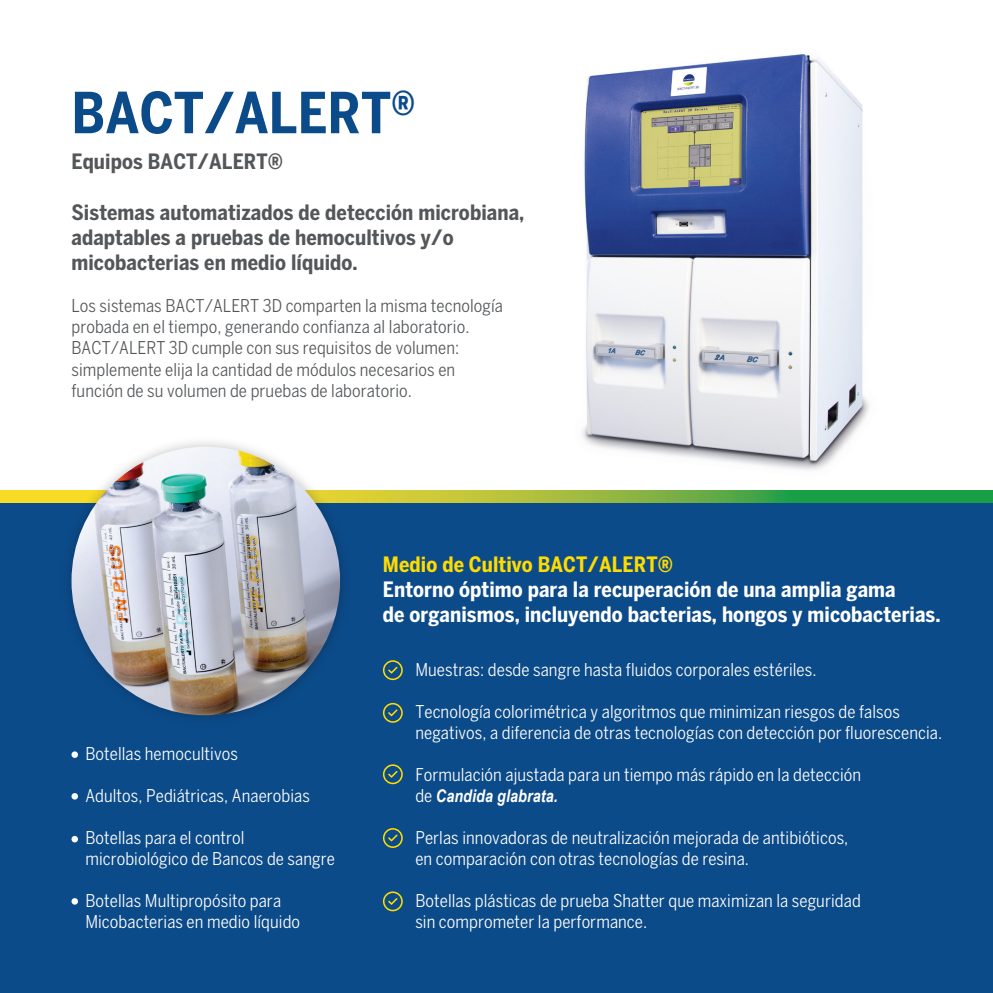
<style>
.page{position:relative;width:993px;height:993px;background:#fff}
.page>*{position:absolute;margin:0;border:0;box-sizing:border-box;transform-origin:0 0}
.t1{font:700 condensed 56px "Benton Sans";letter-spacing:.005em;color:#0c4b89}
.t2{font:700 condensed 21px/25.2px "Benton Sans";letter-spacing:.005em;color:#54575a}
.t3{font:700 condensed 21px/25.2px "Benton Sans";letter-spacing:.005em;color:#fff}
.t4{font:700 condensed 21px "Benton Sans";letter-spacing:.005em;color:#ffdb00}
.t5{font:condensed 17.5px/21px "Benton Sans";letter-spacing:.005em;color:#fff}
.t6{font:condensed 17.5px/21px "Benton Sans";letter-spacing:.005em;color:#54575a}
.t7{font:italic 700 17.5px "Arial Narrow";letter-spacing:.005em;color:#fff}
.s1{font-family:"Benton Sans";font-weight:400;font-style:normal;font-stretch:condensed}
</style>
<div class="page">
<div style="left:0;top:500px;width:992px;height:492px;background:#0c4b89"></div>
<img style="left:582px;top:54px;width:287px;height:416px">
<svg style="left:383px;top:660px;width:19px;height:20px"></svg>
<svg style="left:383px;top:702px;width:19px;height:20px"></svg>
<svg style="left:383px;top:764px;width:19px;height:20px"></svg>
<svg style="left:383px;top:828px;width:19px;height:19px"></svg>
<svg style="left:383px;top:891px;width:19px;height:20px"></svg>
<div style="left:71px;top:751px;width:7px;height:6px;background:#fff;border-radius:50%"></div>
<svg style="left:71px;top:792px;width:7px;height:7px"></svg>
<svg style="left:71px;top:835px;width:7px;height:7px"></svg>
<svg style="left:71px;top:897px;width:7px;height:7px"></svg>
<svg style="left:0;top:490px;width:992px;height:12px;background:#7bb440"></svg>
<img style="left:56px;top:442px;width:299px;height:276px">
<img style="left:71px;top:446px;width:269px;height:269px;border-radius:134px">
<h1 class="t1" style="left:71px;top:80px;width:345px">BACT/ALERT<sup>®</sup></h1>
<p class="t2" style="left:71px;top:149px;width:213px">Equipos BACT/ALERT®</p>
<p class="t2" style="left:71px;top:199px;width:454px">Sistemas automatizados de detección microbiana, adaptables a pruebas de hemocultivos y/o micobacterias en medio líquido.</p>
<p class="t6" style="left:71px;top:295px;width:433px">Los sistemas BACT/ALERT 3D comparten la misma tecnología probada en el tiempo, generando confianza al laboratorio.<br>BACT/ALERT 3D cumple con sus requisitos de volumen: simplemente elija la cantidad de módulos necesarios en función de su volumen de pruebas de laboratorio.</p>
<p class="t5" style="left:85px;top:742px;width:154px">Botellas hemocultivos</p>
<p class="t5" style="left:85px;top:784px;width:226px">Adultos, Pediátricas, Anaerobias</p>
<p class="t5" style="left:85px;top:826px;width:251px">Botellas para el control microbiológico de Bancos de sangre</p>
<p class="t5" style="left:85px;top:889px;width:216px">Botellas Multipropósito para<br>Micobacterias en medio líquido</p>
<p class="t4" style="left:383px;top:551px;width:291px">Medio de Cultivo BACT/ALERT®</p>
<p class="t3" style="left:383px;top:576px;width:559px">Entorno óptimo para la recuperación de una amplia gama<br>de organismos, incluyendo bacterias, hongos y micobacterias.</p>
<p class="t5" style="left:415px;top:659px;width:402px">Muestras: desde sangre hasta fluidos corporales estériles.</p>
<p class="t5" style="left:415px;top:701px;width:528px">Tecnología colorimétrica y algoritmos que minimizan riesgos de falsos negativos, a diferencia de otras tecnologías con detección por fluorescencia.</p>
<p class="t5" style="left:415px;top:764px;width:447px">Formulación ajustada para un tiempo más rápido en la detección</p>
<p class="t7" style="left:415px;top:782px;width:144px"><span class="s1">de</span> Candida glabrata.</p>
<p class="t5" style="left:415px;top:827px;width:434px">Perlas innovadoras de neutralización mejorada de antibióticos, en comparación con otras tecnologías de resina.</p>
<p class="t5" style="left:415px;top:890px;width:447px">Botellas plásticas de prueba Shatter que maximizan la seguridad sin comprometer la performance.</p>
</div>
